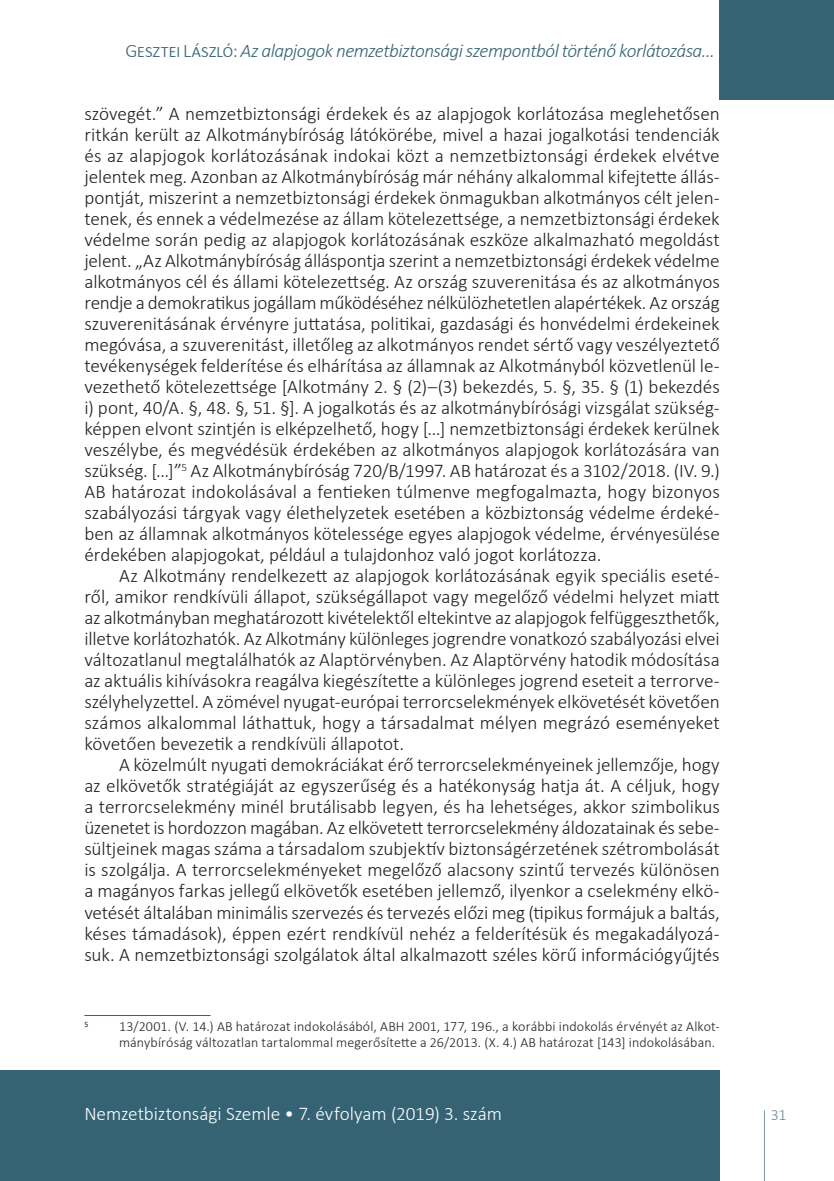
<style>
.page{position:relative;width:834px;height:1181px;background:#fff}
.page>*{position:absolute;margin:0;border:0;box-sizing:border-box;transform-origin:0 0}
.Body{font:300 19.25px/21px "Calibri";letter-spacing:-.005em;color:#231f20;text-align:justify}
.Running_header_left{font:italic 300 19.25px "Calibri";letter-spacing:-.025em;color:#366374}
.Running_header_left-2{font:300 19.25px "Calibri";letter-spacing:-.005em;color:#fff}
.Running_header_right{font:300 15.75px "Calibri";color:#6c8694}
.Footnote_text{font:300 14px/15.8px "Calibri";letter-spacing:.005em;color:#231f20}
.Footnote_text-2{font:8.22px "Calibri";color:#231f20}
.s1{font-style:normal}
</style>
<div class="page">
<svg style="left:763px;top:1109px;width:2px;height:72px"></svg>
<div style="left:0;top:1070px;width:719px;height:111px;background:#366374"></div>
<div style="left:719px;top:0;width:114px;height:99px;background:#366374"></div>
<hr style="left:84px;top:1015px;width:126px;height:1px;background:#366374">
<p class="Running_header_left" style="left:125px;top:39px;width:591px"><span class="s1">Gesztei László:</span> Az alapjogok nemzetbiztonsági szempontból történő korlátozása…</p>
<p class="Body" style="left:84px;top:103px;width:637px">szövegét.” A nemzetbiztonsági érdekek és az alapjogok korlátozása meglehetősen ritkán került az Alkotmánybíróság látókörébe, mivel a hazai jogalkotási tendenciák és az alapjogok korlátozásának indokai közt a nemzetbiztonsági érdekek elvétve jelentek meg. Azonban az Alkotmánybíróság már néhány alkalommal kifejtette állás&shy;pontját, miszerint a nemzetbiztonsági érdekek önmagukban alkotmányos célt jelen&shy;tenek, és ennek a védelmezése az állam kötelezettsége, a nemzetbiztonsági érdekek védelme során pedig az alapjogok korlátozásának eszköze alkalmazható megoldást jelent. „Az Alkotmánybíróság álláspontja szerint a nemzetbiztonsági érdekek védelme alkotmányos cél és állami kötelezettség. Az ország szuverenitása és az alkotmányos rendje a demokratikus jogállam működéséhez nélkülözhetetlen alapértékek. Az ország szuverenitásának érvényre juttatása, politikai, gazdasági és honvédelmi érdekeinek megóvása, a szuverenitást, illetőleg az alkotmányos rendet sértő vagy veszélyeztető tevékenységek felderítése és elhárítása az államnak az Alkotmányból közvetlenül le&shy;vezethető kötelezettsége [Alkotmány 2. § (2)–(3) bekezdés, 5. §, 35. § (1) bekezdés i) pont, 40/A. §, 48. §, 51. §]. A jogalkotás és az alkotmánybírósági vizsgálat szükség&shy;képpen elvont szintjén is elképzelhető, hogy […] nemzetbiztonsági érdekek kerülnek veszélybe, és megvédésük érdekében az alkotmányos alapjogok korlátozására van szükség. […]”<sup>5</sup> Az Alkotmánybíróság 720/B/1997. AB határozat és a 3102/2018. (IV. 9.)<br>AB határozat indokolásával a fentieken túlmenve megfogalmazta, hogy bizonyos szabályozási tárgyak vagy élethelyzetek esetében a közbiztonság védelme érdeké&shy;ben az államnak alkotmányos kötelessége egyes alapjogok védelme, érvényesülése érdekében alapjogokat, például a tulajdonhoz való jogot korlátozza.</p>
<p class="Body" style="left:84px;top:565px;width:636px;text-indent:35px">Az Alkotmány rendelkezett az alapjogok korlátozásának egyik speciális eseté&shy;ről, amikor rendkívüli állapot, szükségállapot vagy megelőző védelmi helyzet miatt az alkotmányban meghatározott kivételektől eltekintve az alapjogok felfüggeszthetők, illetve korlátozhatók. Az Alkotmány különleges jogrendre vonatkozó szabályozási elvei változatlanul megtalálhatók az Alaptörvényben. Az Alaptörvény hatodik módosítása az aktuális kihívásokra reagálva kiegészítette a különleges jogrend eseteit a terrorve&shy;szélyhelyzettel. A zömével nyugat-európai terrorcselekmények elkövetését követően számos alkalommal láthattuk, hogy a társadalmat mélyen megrázó eseményeket követően bevezetik a rendkívüli állapotot.</p>
<p class="Body" style="left:84px;top:754px;width:636px;text-indent:35px">A közelmúlt nyugati demokráciákat érő terrorcselekményeinek jellemzője, hogy az elkövetők stratégiáját az egyszerűség és a hatékonyság hatja át. A céljuk, hogy a terrorcselekmény minél brutálisabb legyen, és ha lehetséges, akkor szimbolikus üzenetet is hordozzon magában. Az elkövetett terrorcselekmény áldozatainak és sebe&shy;sültjeinek magas száma a társadalom szubjektív biztonságérzetének szétrombolását is szolgálja. A terrorcselekményeket megelőző alacsony szintű tervezés különösen a magányos farkas jellegű elkövetők esetében jellemző, ilyenkor a cselekmény elkö&shy;vetését általában minimális szervezés és tervezés előzi meg (tipikus formájuk a baltás, késes támadások), éppen ezért rendkívül nehéz a felderítésük és megakadályozá&shy;suk. A nemzetbiztonsági szolgálatok által alkalmazott széles körű információgyűjtés</p>
<p class="Footnote_text-2" style="left:84px;top:1018px;width:5px">5</p>
<p class="Footnote_text" style="left:119px;top:1018px;width:602px">13/2001. (V. 14.) AB határozat indokolásából, ABH 2001, 177, 196., a korábbi indokolás érvényét az Alkot&shy;mánybíróság változatlan tartalommal megerősítette a 26/2013. (X. 4.) AB határozat [143] indokolásában.</p>
<p class="Running_header_left-2" style="left:84px;top:1102px;width:419px">Nemzetbiztonsági Szemle • 7. évfolyam (2019) 3. szám</p>
<p class="Running_header_right" style="left:770px;top:1105px;width:17px">31</p>
</div>
